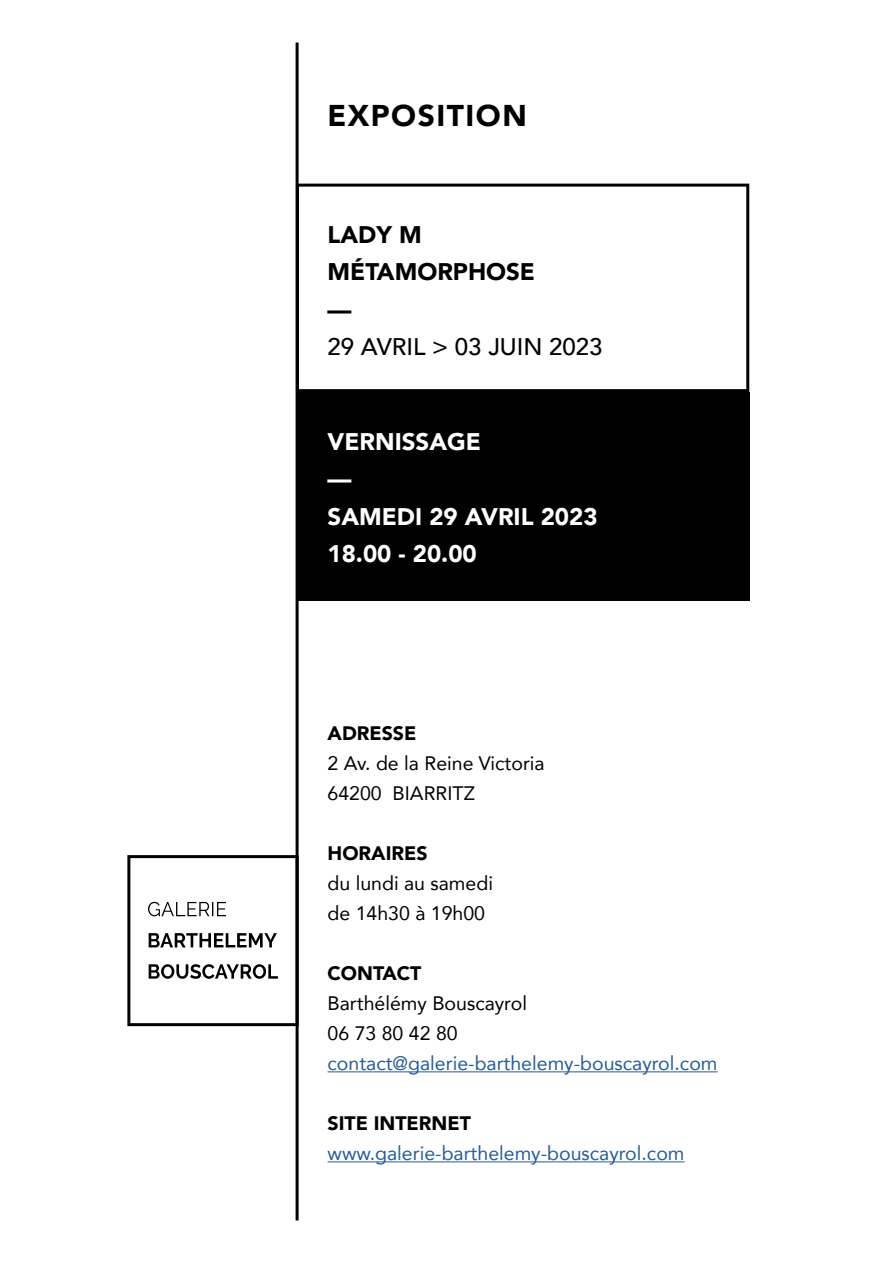
<style>
.page{position:relative;width:893px;height:1263px;background:#fff}
.page>*{position:absolute;margin:0;border:0;box-sizing:border-box;transform-origin:0 0}
.t1{font:900 30px "Avenir";letter-spacing:.05em;color:#000}
.t2{font:900 24px/37.5px "Avenir";color:#fff}
.t3{font:900 24px/37.5px "Avenir";color:#000}
.t4{font:500 24px "Avenir";color:#000}
.t5{font:19.5px/30px "Avenir";color:#000}
.t6{font:19.5px "Avenir";color:#275b9b}
.t7{font:900 19.5px "Avenir";color:#000}
</style>
<div class="page">
<hr style="left:328px;top:1071px;width:389px;height:1px;background:#275b9b">
<hr style="left:328px;top:1161px;width:357px;height:1px;background:#275b9b">
<div style="left:127px;top:855px;width:172px;height:171px;border:3px solid #000"></div>
<svg style="left:149px;top:964px;width:129px;height:15px"></svg>
<svg style="left:149px;top:933px;width:128px;height:14px"></svg>
<svg style="left:148px;top:902px;width:78px;height:14px"></svg>
<div style="left:296px;top:184px;width:453px;height:208px;border:3px solid #000"></div>
<div style="left:296px;top:392px;width:453px;height:209px;background:#000"></div>
<hr style="left:296px;top:43px;width:3px;height:1177px;background:#000">
<h1 class="t1" style="left:327px;top:90px;width:201px">EXPOSITION</h1>
<p class="t3" style="left:328px;top:215px;width:209px">LADY M<br>MÉTAMORPHOSE —</p>
<p class="t4" style="left:328px;top:326px;width:277px">29 AVRIL &gt; 03 JUIN 2023</p>
<p class="t2" style="left:328px;top:422px;width:271px">VERNISSAGE<br>—<br>SAMEDI 29 AVRIL 2023<br>18.00 - 20.00</p>
<p class="t7" style="left:328px;top:717px;width:90px">ADRESSE</p>
<p class="t5" style="left:328px;top:748px;width:219px">2 Av. de la Reine Victoria<br>64200 BIARRITZ</p>
<p class="t7" style="left:328px;top:837px;width:101px">HORAIRES</p>
<p class="t5" style="left:328px;top:868px;width:167px">du lundi au samedi de 14h30 à 19h00</p>
<p class="t7" style="left:328px;top:957px;width:95px">CONTACT</p>
<p class="t5" style="left:328px;top:988px;width:201px">Barthélémy Bouscayrol<br>06 73 80 42 80</p>
<p class="t6" style="left:328px;top:1048px;width:391px">contact@galerie-barthelemy-bouscayrol.com</p>
<p class="t7" style="left:328px;top:1107px;width:145px">SITE INTERNET</p>
<p class="t6" style="left:328px;top:1138px;width:358px">www.galerie-barthelemy-bouscayrol.com</p>
</div>
